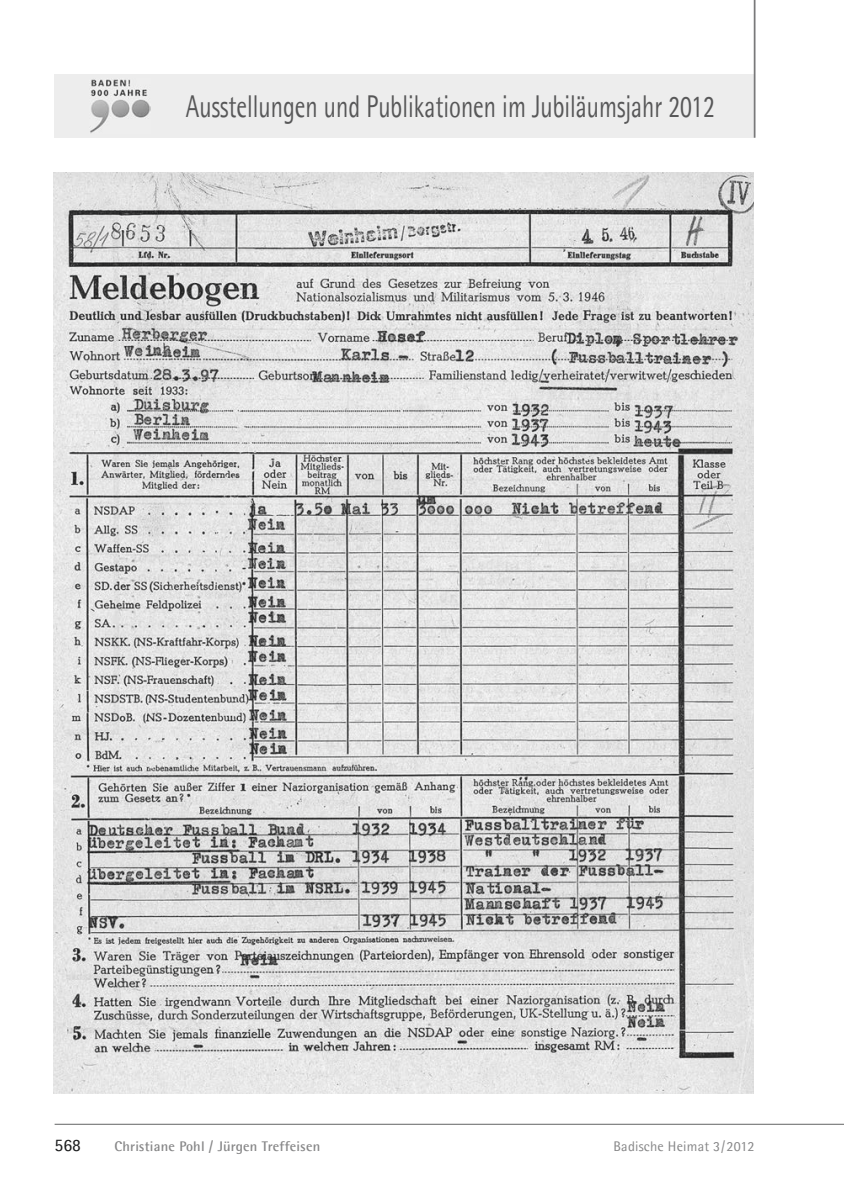
<style>
.page{position:relative;width:844px;height:1191px;background:#fff}
.page>*{position:absolute;margin:0;border:0;box-sizing:border-box;transform-origin:0 0}
.t1{font:31.5px "Agfa Rotis Semisans";color:#575758;scale:.75 1}
.t2{font:17.5px "Agfa Rotis Semisans";color:#1d1e1f}
.t3{font:700 14px "Agfa Rotis Semisans";letter-spacing:.015em;color:#878788}
.t4{font:14px "Agfa Rotis Semisans";letter-spacing:.015em;color:#878788}
</style>
<div class="page">
<hr style="left:55px;top:1123px;width:788px;height:1px;background:#636464">
<div style="left:55px;top:74px;width:699px;height:64px;background:#ededed"></div>
<img style="left:90px;top:79px;width:60px;height:54px">
<hr style="left:753px;top:0;width:2px;height:138px;background:#79797a">
<img style="left:53px;top:172px;width:700px;height:921px">
<p class="t1" style="left:186px;top:88px;width:706px">Ausstellungen und Publikationen im Jubiläumsjahr 2012</p>
<p class="t2" style="left:55px;top:1134px;width:28px">568</p>
<p class="t3" style="left:114px;top:1137px;width:207px">Christiane Pohl / Jürgen Treffeisen</p>
<p class="t4" style="left:613px;top:1137px;width:142px">Badische Heimat 3 / 2012</p>
</div>
